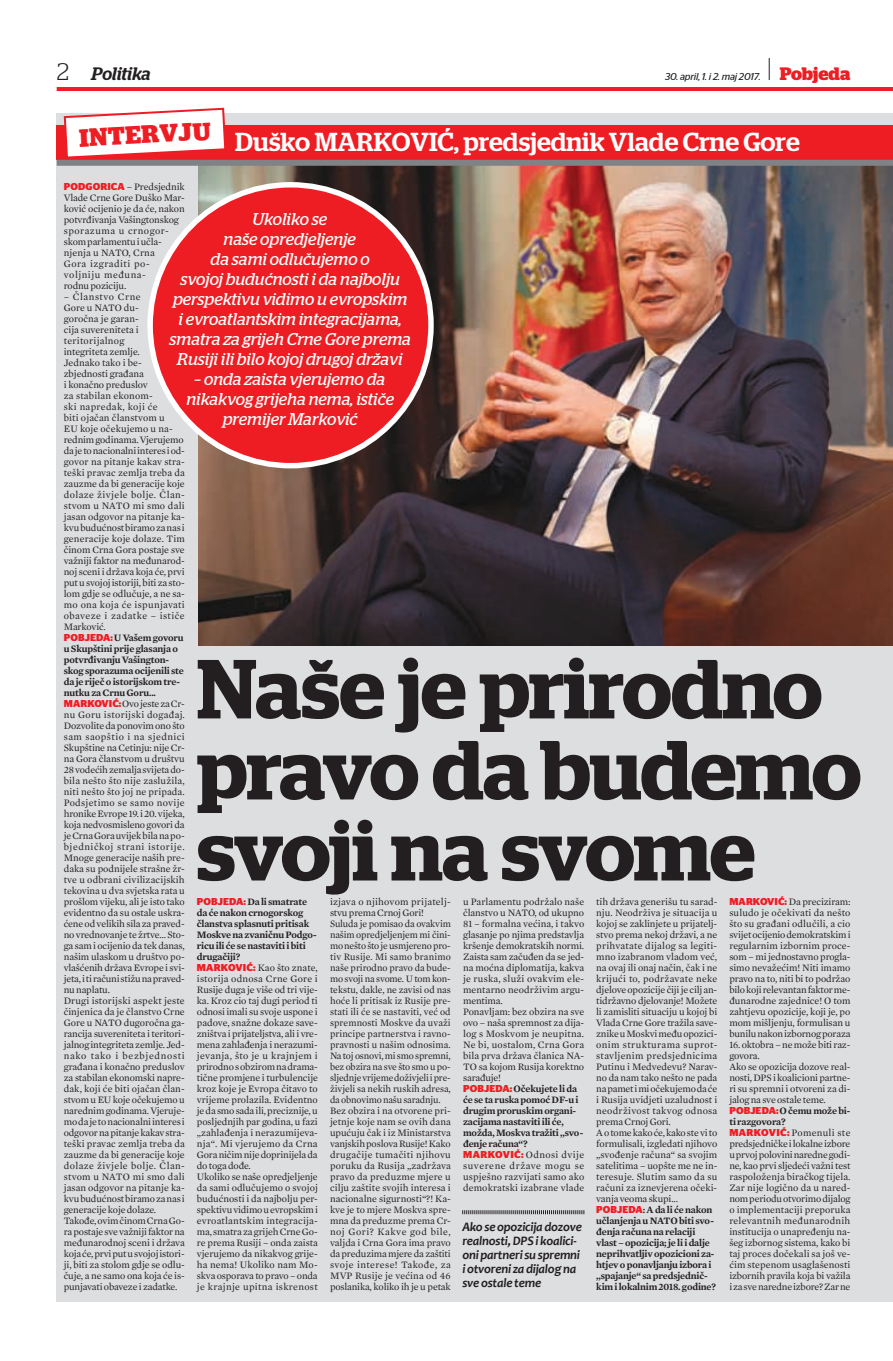
<style>
.page{position:relative;width:893px;height:1361px;background:#fff}
.page>*{position:absolute;margin:0;border:0;box-sizing:border-box;transform-origin:0 0}
.t1{font:600 83.5px/81px "Stag";letter-spacing:-.015em;color:#231f20}
.t2{font:500 26px "Stag";color:#fff}
.t3{font:700 25px "Stag";color:#ee1d23}
.t4{font:italic 500 18px "Stag";letter-spacing:-.01em;color:#231f20}
.t5{font:italic 17px/20px "Stag";color:#fff;text-align:center}
.t6{font:italic 700 13px/14px "Candara";letter-spacing:-.015em;color:#231f20}
.t7{font:10px/11px "Mercury Text G1";letter-spacing:-.01em;color:#231f20}
.t8{font:600 10px/11px "Mercury Text G2";letter-spacing:-.015em;color:#231f20}
.t9{font:italic 10px "Stag Sans";letter-spacing:-.02em;color:#231f20}
.s1{font-weight:300;font-style:normal;font-size:24px}
.s2{font-family:"Stag";font-weight:700;font-style:normal;font-size:18px;color:#ee1d23}
.s3{font-family:"Stag Sans";font-weight:700;color:#ee1d23}
</style>
<div class="page">
<hr style="left:57px;top:87px;width:836px;height:4px;background:#ee1d23">
<svg style="left:769px;top:58px;width:1px;height:22px"></svg>
<div style="left:57px;top:113px;width:836px;height:1188px;background:#dddee0"></div>
<div style="left:57px;top:125px;width:836px;height:35px;background:#ee1d23"></div>
<img style="left:198px;top:166px;width:695px;height:479px">
<div style="left:150px;top:185px;width:281px;height:281px;background:#ee1d23;border-radius:50%"></div>
<svg style="left:462px;top:1210px;width:122px;height:4px"></svg>
<svg style="left:63px;top:107px;width:164px;height:53px"></svg>
<div style="left:57px;top:160px;width:836px;height:6px;background:#808285"></div>
<h3 class="t4" style="left:57px;top:67px;width:96px"><span class="s1">2</span> Politika</h3>
<p class="t9" style="left:665px;top:71px;width:187px">30. april, 1. i 2. maj 2017. <span class="s2">Pobjeda</span></p>
<h3 class="t3" style="left:79px;top:123px;width:133px;rotate:-3deg">Intervju</h3>
<h2 class="t2" style="left:235px;top:132px;width:566px">Duško MARKOVIĆ, predsjednik Vlade Crne Gore</h2>
<p class="t7" style="left:64px;top:181px;width:123px"><span class="s3">PODGORICA</span> – Predsjednik<br>Vlade Crne Gore Duško Mar&shy;ković ocijenio je da će, nakon potvrđivanja Vašingtonskog sporazuma u crnogor&shy;skom parlamentu i učla&shy;njenja u NATO, Crna<br>Gora izgraditi po&shy;voljniju međuna-<br>rodnu poziciju.</p>
<p class="t7" style="left:64px;top:291px;width:123px">– Članstvo Crne<br>Gore u NATO du-<br>goročna je garan-<br>cija suvereniteta i teritorijalnog<br>integriteta zemlje.<br>Jednako tako i be&shy;zbjednosti građana<br>i konačno preduslov<br>za stabilan ekonom-<br>ski napredak, koji će<br>biti ojačan članstvom u<br>EU koje očekujemo u na&shy;rednim godinama. Vjerujemo da je to nacionalni interes i od&shy;govor na pitanje kakav stra&shy;teški pravac zemlja treba da zauzme da bi generacije koje dolaze živjele bolje. Član&shy;stvom u NATO mi smo dali jasan odgovor na pitanje ka&shy;kvu budućnost biramo za nas i generacije koje dolaze. Tim činom Crna Gora postaje sve važniji faktor na međunarod&shy;noj sceni i država koja će, prvi put u svojoj istoriji, biti za sto&shy;lom gdje se odlučuje, a ne sa&shy;mo ona koja će ispunjavati obaveze i zadatke – ističe<br>Marković.</p>
<p class="t8" style="left:64px;top:632px;width:122px"><span class="s3">POBJEDA:</span> U Vašem govoru u Skupštini prije glasanja o potvrđivanju Vašington&shy;skog sporazuma ocijenili ste da je riječ o istorijskom tre&shy;nutku za Crnu Goru...</p>
<p class="t7" style="left:64px;top:698px;width:123px"><span class="s3">MARKOVIĆ:</span> Ovo jeste za Cr&shy;nu Goru istorijski događaj.<br>Dozvolite da ponovim ono što sam saopštio i na sjednici<br>Skupštine na Cetinju: nije Cr&shy;na Gora članstvom u društvu<br>28 vodećih zemalja svijeta do&shy;bila nešto što nije zaslužila, niti nešto što joj ne pripada.<br>Podsjetimo se samo novije hronike Evrope 19. i 20. vijeka, koja nedvosmisleno govori da je Crna Gora uvijek bila na po&shy;bjedničkoj strani istorije.<br>Mnoge generacije naših pre&shy;daka su podnijele strašne žr&shy;tve u odbrani civilizacijskih tekovina u dva svjetska rata u prošlom vijeku, ali je isto tako evidentno da su ostale uskra&shy;ćene od velikih sila za praved&shy;no vrednovanje te žrtve… Sto&shy;ga sam i ocijenio da tek danas, našim ulaskom u društvo po&shy;vlašćenih država Evrope i svi&shy;jeta, i ti računi stižu na praved&shy;nu naplatu.<br>Drugi istorijski aspekt jeste činjenica da je članstvo Crne<br>Gore u NATO dugoročna ga&shy;rancija suvereniteta i teritori&shy;jalnog integriteta zemlje. Jed&shy;nako tako i bezbjednosti građana i konačno preduslov za stabilan ekonomski napre&shy;dak, koji će biti ojačan član&shy;stvom u EU koje očekujemo u narednim godinama. Vjeruje&shy;mo da je to nacionalni interes i odgovor na pitanje kakav stra&shy;teški pravac zemlja treba da zauzme da bi generacije koje dolaze živjele bolje. Član&shy;stvom u NATO mi smo dali jasan odgovor na pitanje ka&shy;kvu budućnost biramo za nas i generacije koje dolaze.<br>Takođe, ovim činom Crna Go&shy;ra postaje sve važniji faktor na međunarodnoj sceni i država koja će, prvi put u svojoj istori&shy;ji, biti za stolom gdje se odlu&shy;čuje, a ne samo ona koja će is&shy;punjavati obaveze i zadatke.</p>
<h3 class="t5" style="left:169px;top:209px;width:243px">Ukoliko se<br>naše opredjeljenje<br>da sami odlučujemo o<br>svojoj budućnosti i da najbolju perspektivu vidimo u evropskim i evroatlantskim integracijama, smatra za grijeh Crne Gore prema<br>Rusiji ili bilo kojoj drugoj državi</h3>
<h3 class="t5" style="left:186px;top:369px;width:209px">– onda zaista vjerujemo da nikakvog grijeha nema, ističe premijer Marković</h3>
<h1 class="t1" style="left:197px;top:648px;width:666px">Naše je prirodno pravo da budemo svoji na svome</h1>
<p class="t7" style="left:729px;top:896px;width:123px;text-align:justify"><span class="s3">MARKOVIĆ:</span> Da preciziram: suludo je očekivati da nešto što su građani odlučili, a cio svijet ocijenio demokratskim i regularnim izbornim proce&shy;som – mi jednostavno progla&shy;simo nevažećim! Niti imamo pravo na to, niti bi to podržao bilo koji relevantan faktor me&shy;đunarodne zajednice! O tom zahtjevu opozicije, koji je, po mom mišljenju, formulisan u bunilu nakon izbornog poraza</p>
<p class="t7" style="left:729px;top:1039px;width:123px">16. oktobra – ne može biti raz&shy;govora.<br>Ako se opozicija dozove real&shy;nosti, DPS i koalicioni partne&shy;ri su spremni i otvoreni za di&shy;jalog na sve ostale teme.</p>
<p class="t8" style="left:729px;top:1105px;width:123px"><span class="s3">POBJEDA:</span> O čemu može bi&shy;ti razgovora?</p>
<p class="t7" style="left:729px;top:1127px;width:123px;text-align:justify"><span class="s3">MARKOVIĆ:</span> Pomenuli ste predsjedničke i lokalne izbore u prvoj polovini naredne godi&shy;ne, kao prvi sljedeći važni test raspoloženja biračkog tijela.<br>Zar nije logično da u nared&shy;nom periodu otvorimo dijalog o implementaciji preporuka relevantnih međunarodnih institucija o unapređenju na&shy;šeg izbornog sistema, kako bi taj proces dočekali sa još ve&shy;ćim stepenom usaglašenosti izbornih pravila koja bi važila i za sve naredne izbore? Zar ne</p>
<p class="t7" style="left:330px;top:896px;width:122px">izjava o njihovom prijatelj&shy;stvu prema Crnoj Gori!<br>Suluda je pomisao da ovakvim našim opredjeljenjem mi čini&shy;mo nešto što je usmjereno pro&shy;tiv Rusije. Mi samo branimo naše prirodno pravo da bude&shy;mo svoji na svome. U tom kon&shy;tekstu, dakle, ne zavisi od nas hoće li pritisak iz Rusije pre&shy;stati ili će se nastaviti, već od spremnosti Moskve da uvaži principe partnerstva i ravno&shy;pravnosti u našim odnosima.<br>Na toj osnovi, mi smo spremni, bez obzira na sve što smo u po&shy;sljednje vrijeme doživjeli i pre&shy;živjeli sa nekih ruskih adresa, da obnovimo našu saradnju.<br>Bez obzira i na otvorene pri&shy;jetnje koje nam se ovih dana upućuju čak i iz Ministarstva vanjskih poslova Rusije! Kako drugačije tumačiti njihovu poruku da Rusija „zadržava pravo da preduzme mjere u cilju zaštite svojih interesa i nacionalne sigurnosti“?! Ka&shy;kve je to mjere Moskva spre&shy;mna da preduzme prema Cr&shy;noj Gori? Kakve god bile, valjda i Crna Gora ima pravo da preduzima mjere da zaštiti svoje interese! Takođe, za<br>MVP Rusije je većina od 46 poslanika, koliko ih je u petak</p>
<p class="t7" style="left:463px;top:896px;width:123px">u Parlamentu podržalo naše članstvo u NATO, od ukupno<br>81 – formalna većina, i takvo glasanje po njima predstavlja kršenje demokratskih normi.<br>Zaista sam začuđen da se jed&shy;na moćna diplomatija, kakva je ruska, služi ovakvim ele&shy;mentarno neodrživim argu&shy;mentima.<br>Ponavljam: bez obzira na sve ovo – naša spremnost za dija&shy;log s Moskvom je neupitna.<br>Ne bi, uostalom, Crna Gora bila prva država članica NA-<br>TO sa kojom Rusija korektno sarađuje!</p>
<p class="t8" style="left:197px;top:896px;width:121px"><span class="s3">POBJEDA:</span> Da li smatrate da će nakon crnogorskog članstva splasnuti pritisak<br>Moskve na zvaničnu Podgo&shy;ricu ili će se nastaviti i biti drugačiji?</p>
<p class="t7" style="left:197px;top:962px;width:123px"><span class="s3">MARKOVIĆ:</span> Kao što znate, istorija odnosa Crne Gore i<br>Rusije duga je više od tri vije&shy;ka. Kroz cio taj dugi period ti odnosi imali su svoje uspone i padove, snažne dokaze save&shy;zništva i prijateljstva, ali i vre&shy;mena zahlađenja i nerazumi&shy;jevanja, što je u krajnjem i prirodno s obzirom na drama&shy;tične promjene i turbulencije kroz koje je Evropa čitavo to vrijeme prolazila. Evidentno je da smo sada ili, preciznije, u posljednjih par godina, u fazi „zahlađenja i nerazumijeva&shy;nja“. Mi vjerujemo da Crna<br>Gora ničim nije doprinijela da do toga dođe.<br>Ukoliko se naše opredjeljenje da sami odlučujemo o svojoj budućnosti i da najbolju per&shy;spektivu vidimo u evropskim i evroatlantskim integracija&shy;ma, smatra za grijeh Crne Go&shy;re prema Rusiji – onda zaista vjerujemo da nikakvog grije&shy;ha nema! Ukoliko nam Mo&shy;skva osporava to pravo – onda je krajnje upitna iskrenost</p>
<p class="t7" style="left:596px;top:896px;width:123px">tih država generišu tu sarad&shy;nju. Neodrživa je situacija u kojoj se zaklinjete u prijatelj&shy;stvo prema nekoj državi, a ne prihvatate dijalog sa legiti&shy;mno izabranom vladom već, na ovaj ili onaj način, čak i ne krijući to, podržavate neke djelove opozicije čiji je cilj an&shy;tidržavno djelovanje! Možete li zamisliti situaciju u kojoj bi<br>Vlada Crne Gore tražila save&shy;znike u Moskvi među opozici&shy;onim strukturama suprot&shy;stavljenim predsjednicima<br>Putinu i Medvedevu? Narav&shy;no da nam tako nešto ne pada na pamet i mi očekujemo da će i Rusija uvidjeti uzaludnost i neodrživost takvog odnosa prema Crnoj Gori.<br>A o tome kako će, kako ste vi to formulisali, izgledati njihovo „svođenje računa“ sa svojim satelitima – uopšte me ne in&shy;teresuje. Slutim samo da su računi za iznevjerena očeki&shy;vanja veoma skupi...</p>
<p class="t8" style="left:596px;top:1204px;width:121px"><span class="s3">POBJEDA</span>: A da li će nakon učlanjenja u NATO biti svo&shy;đenja računa na relaciji vlast – opozicija; je li i dalje neprihvatljiv opozicioni za&shy;htjev o ponavljanju izbora i ,,spajanje“ sa predsjednič&shy;kim i lokalnim 2018. godine?</p>
<p class="t8" style="left:463px;top:1083px;width:122px"><span class="s3">POBJEDA:</span> Očekujete li da će se ta ruska pomoć DF-u i drugim proruskim organi&shy;zacijama nastaviti ili će, možda, Moskva tražiti ,,svo&shy;đenje računa“?</p>
<p class="t7" style="left:463px;top:1149px;width:123px;text-align:justify"><span class="s3">MARKOVIĆ:</span> Odnosi dvije suverene države mogu se uspješno razvijati samo ako demokratski izabrane vlade</p>
<h3 class="t6" style="left:462px;top:1219px;width:121px">Ako se opozicija dozove realnosti, DPS i koalici&shy;oni partneri su spremni i otvoreni za dijalog na sve ostale teme</h3>
</div>
